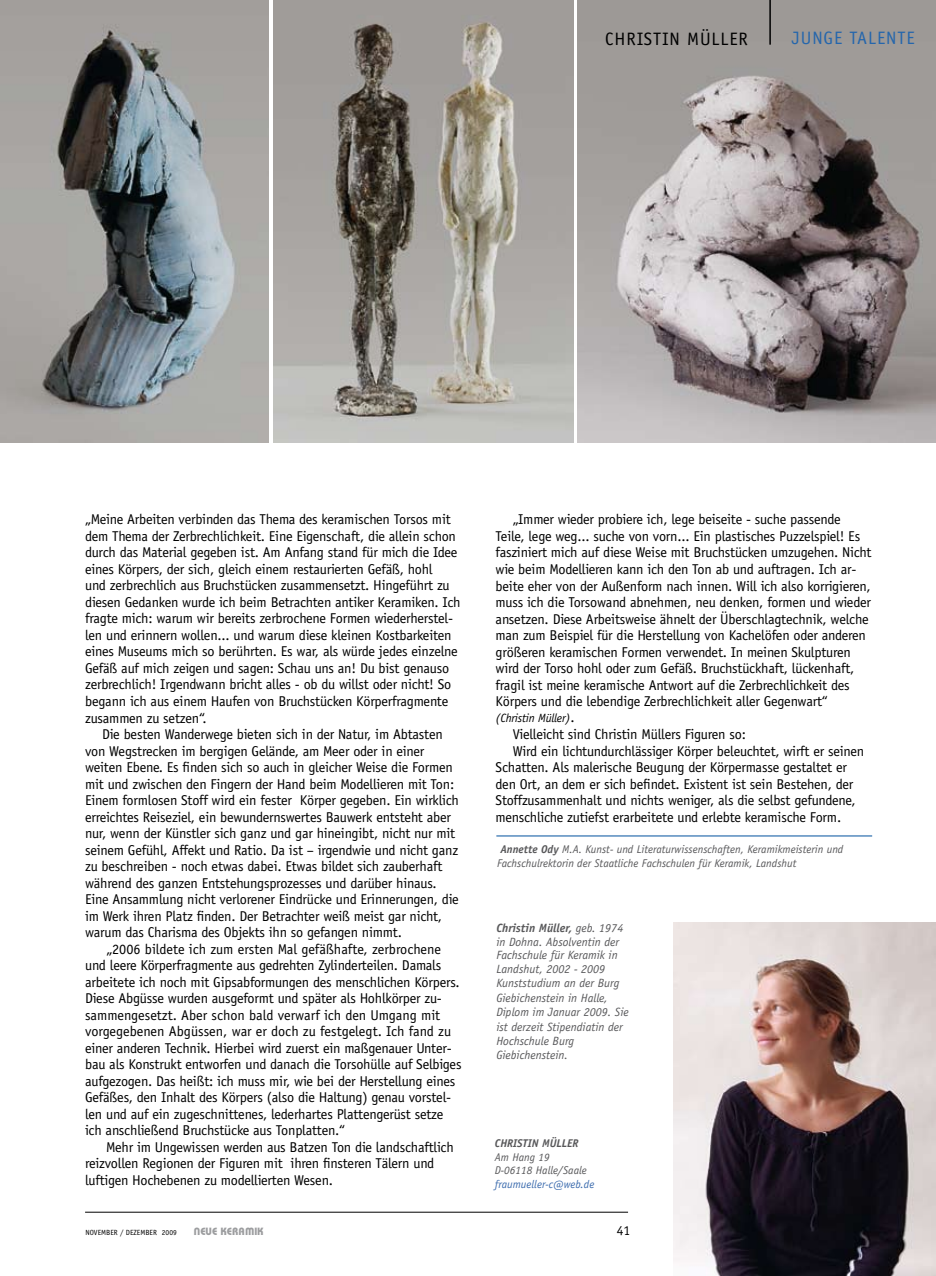
<style>
.page{position:relative;width:936px;height:1276px;background:#fff}
.page>*{position:absolute;margin:0;border:0;box-sizing:border-box;transform-origin:0 0}
.t1{font:18px "Officina Sans";letter-spacing:.05em;color:#000}
.t2{font:18px "Officina Sans";letter-spacing:.05em;color:#2566ac}
.t3{font:14.25px/16.5px "Officina Sans";letter-spacing:-.015em;color:#000}
.t4{font:13.5px "Officina Sans";color:#000}
.t5{font:italic 12px/14.1px "Officina Sans";color:#58585a}
.t6{font:italic 12px "Officina Sans";letter-spacing:-.015em;color:#000}
.t7{font:italic 11.25px/13.5px "Officina Sans";color:#58585a}
.t8{font:italic 11.25px "Officina Sans";color:#3c6cae}
.t9{font:italic 700 11.25px "Officina Sans";color:#58585a}
.t10{font:10.5px "Keramik";color:#9c9d9f}
.t11{font:7.5px "Officina Sans";color:#000}
.s1{font-style:normal;font-size:14.25px}
.s2{font-weight:700}
</style>
<div class="page">
<hr style="left:85px;top:1212px;width:543px;height:1px;background:#000">
<img style="left:0;top:0;width:269px;height:442px">
<img style="left:577px;top:0;width:358px;height:442px">
<img style="left:273px;top:0;width:300px;height:442px">
<img style="left:673px;top:922px;width:262px;height:354px">
<hr style="left:496px;top:835px;width:376px;height:1px;background:#00519e">
<hr style="left:769px;top:0;width:1px;height:45px;background:#000">
<p class="t1" style="left:605px;top:28px;width:144px">CHRISTIN MÜLLER</p>
<p class="t2" style="left:791px;top:28px;width:124px">JUNGE TALENTE</p>
<p class="t3" style="left:85px;top:511px;width:377px">„Meine Arbeiten verbinden das Thema des keramischen Torsos mit dem Thema der Zerbrechlichkeit. Eine Eigenschaft, die allein schon durch das Material gegeben ist. Am Anfang stand für mich die Idee eines Körpers, der sich, gleich einem restaurierten Gefäß, hohl<br>und zerbrechlich aus Bruchstücken zusammensetzt. Hingeführt zu diesen Gedanken wurde ich beim Betrachten antiker Keramiken. Ich fragte mich: warum wir bereits zerbrochene Formen wiederherstel&shy;len und erinnern wollen... und warum diese kleinen Kostbarkeiten eines Museums mich so berührten. Es war, als würde jedes einzelne Gefäß auf mich zeigen und sagen: Schau uns an! Du bist genauso zerbrechlich! Irgendwann bricht alles - ob du willst oder nicht! So begann ich aus einem Haufen von Bruchstücken Körperfragmente zusammen zu setzen“.</p>
<p class="t3" style="left:85px;top:726px;width:375px;text-indent:17px">Die besten Wanderwege bieten sich in der Natur, im Abtasten von Wegstrecken im bergigen Gelände, am Meer oder in einer weiten Ebene. Es finden sich so auch in gleicher Weise die Formen mit und zwischen den Fingern der Hand beim Modellieren mit Ton:<br>Einem formlosen Stoff wird ein fester Körper gegeben. Ein wirklich erreichtes Reiseziel, ein bewundernswertes Bauwerk entsteht aber nur, wenn der Künstler sich ganz und gar hineingibt, nicht nur mit seinem Gefühl, Affekt und Ratio. Da ist – irgendwie und nicht ganz zu beschreiben - noch etwas dabei. Etwas bildet sich zauberhaft während des ganzen Entstehungsprozesses und darüber hinaus.<br>Eine Ansammlung nicht verlorener Eindrücke und Erinnerungen, die im Werk ihren Platz finden. Der Betrachter weiß meist gar nicht, warum das Charisma des Objekts ihn so gefangen nimmt.</p>
<p class="t3" style="left:85px;top:940px;width:378px;text-indent:21px">„2006 bildete ich zum ersten Mal gefäßhafte, zerbrochene und leere Körperfragmente aus gedrehten Zylinderteilen. Damals arbeitete ich noch mit Gipsabformungen des menschlichen Körpers.<br>Diese Abgüsse wurden ausgeformt und später als Hohlkörper zu&shy;sammengesetzt. Aber schon bald verwarf ich den Umgang mit vorgegebenen Abgüssen, war er doch zu festgelegt. Ich fand zu einer anderen Technik. Hierbei wird zuerst ein maßgenauer Unter&shy;bau als Konstrukt entworfen und danach die Torsohülle auf Selbiges aufgezogen. Das heißt: ich muss mir, wie bei der Herstellung eines Gefäßes, den Inhalt des Körpers (also die Haltung) genau vorstel&shy;len und auf ein zugeschnittenes, lederhartes Plattengerüst setze ich anschließend Bruchstücke aus Tonplatten.“</p>
<p class="t3" style="left:85px;top:1138px;width:370px;text-indent:21px">Mehr im Ungewissen werden aus Batzen Ton die landschaftlich reizvollen Regionen der Figuren mit ihren finsteren Tälern und luftigen Hochebenen zu modellierten Wesen.</p>
<p class="t3" style="left:495px;top:511px;width:377px;text-indent:17px">„Immer wieder probiere ich, lege beiseite - suche passende Teile, lege weg... suche von vorn... Ein plastisches Puzzelspiel! Es fasziniert mich auf diese Weise mit Bruchstücken umzugehen. Nicht wie beim Modellieren kann ich den Ton ab und auftragen. Ich ar&shy;beite eher von der Außenform nach innen. Will ich also korrigieren, muss ich die Torsowand abnehmen, neu denken, formen und wieder ansetzen. Diese Arbeitsweise ähnelt der Überschlagtechnik, welche man zum Beispiel für die Herstellung von Kachelöfen oder anderen größeren keramischen Formen verwendet. In meinen Skulpturen wird der Torso hohl oder zum Gefäß. Bruchstückhaft, lückenhaft, fragil ist meine keramische Antwort auf die Zerbrechlichkeit des Körpers und die lebendige Zerbrechlichkeit aller Gegenwart“</p>
<p class="t6" style="left:495px;top:711px;width:80px">(Christin Müller)<span class="s1">.</span></p>
<p class="t3" style="left:512px;top:726px;width:235px">Vielleicht sind Christin Müllers Figuren so:</p>
<p class="t3" style="left:512px;top:742px;width:353px">Wird ein lichtundurchlässiger Körper beleuchtet, wirft er seinen</p>
<p class="t3" style="left:495px;top:759px;width:353px">Schatten. Als malerische Beugung der Körpermasse gestaltet er</p>
<p class="t3" style="left:495px;top:775px;width:359px">den Ort, an dem er sich befindet. Existent ist sein Bestehen, der</p>
<p class="t3" style="left:495px;top:792px;width:361px">Stoffzusammenhalt und nichts weniger, als die selbst gefundene,</p>
<p class="t3" style="left:495px;top:808px;width:347px">menschliche zutiefst erarbeitete und erlebte keramische Form.</p>
<p class="t7" style="left:497px;top:842px;width:348px"><span class="s2">Annette Ody</span> M.A. Kunst- und Literaturwissenschaften, Keramikmeisterin und<br>Fachschulrektorin der Staatliche Fachschulen für Keramik, Landshut</p>
<p class="t5" style="left:496px;top:921px;width:134px"><span class="s2">Christin Müller,</span> geb. 1974 in Dohna. Absolventin der<br>Fachschule für Keramik in<br>Landshut, 2002 - 2009<br>Kunststudium an der Burg<br>Giebichenstein in Halle,<br>Diplom im Januar 2009. Sie ist derzeit Stipendiatin der<br>Hochschule Burg<br>Giebichenstein.</p>
<p class="t9" style="left:495px;top:1136px;width:69px">Chris tin Müller</p>
<p class="t7" style="left:495px;top:1150px;width:93px">Am Hang 19<br>D-06118 Halle/Saale</p>
<p class="t8" style="left:495px;top:1177px;width:101px">fraumueller-c@web.de</p>
<p class="t11" style="left:86px;top:1228px;width:93px">NOVEMBER / DEZEMBER 2009</p>
<p class="t10" style="left:194px;top:1225px;width:71px">NEUE KERAMIK</p>
<p class="t4" style="left:616px;top:1222px;width:15px">41</p>
</div>
